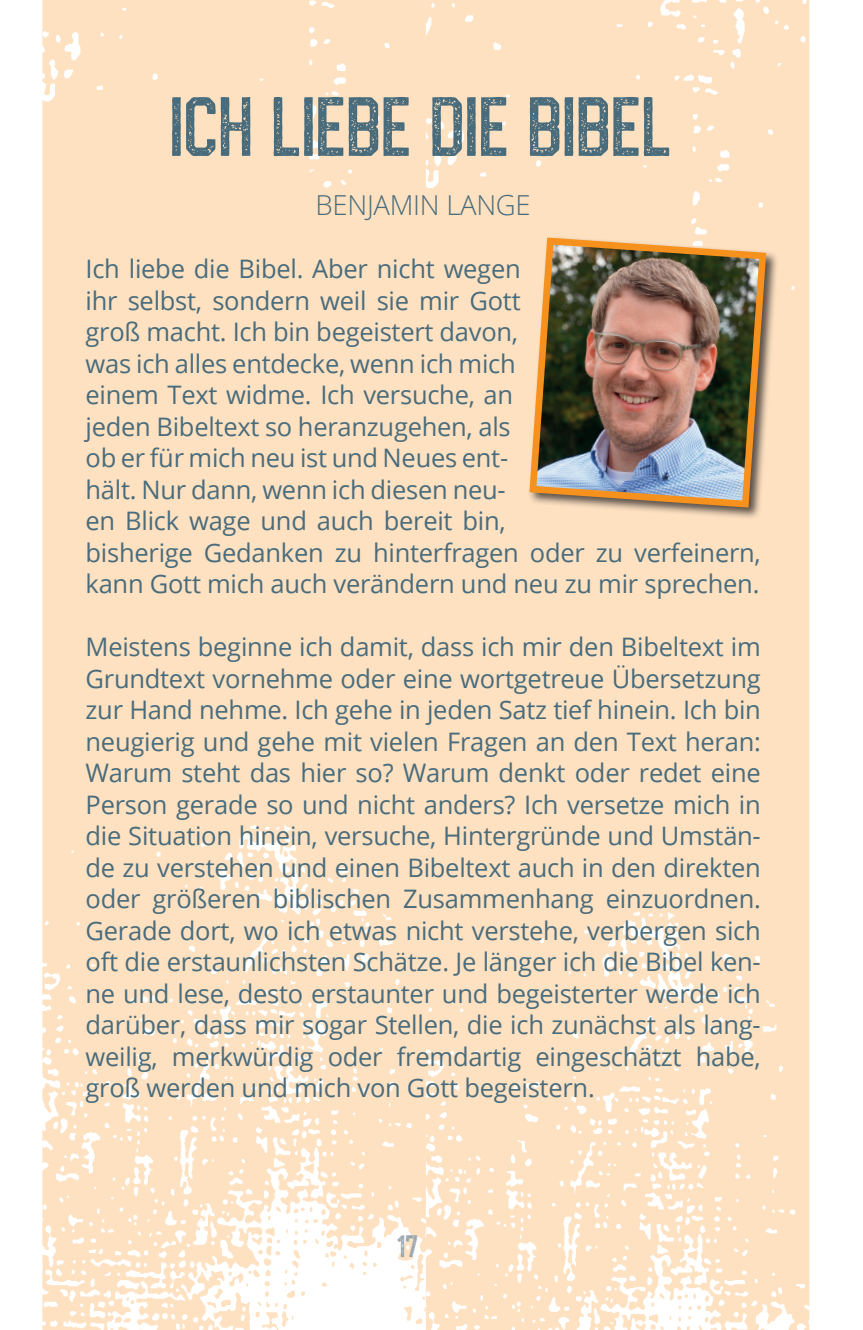
<style>
.page{position:relative;width:863px;height:1330px;background:#fff}
.page>*{position:absolute;margin:0;border:0;box-sizing:border-box;transform-origin:0 0}
.Headline{font:67.5px "Areno Rough";color:#496c7c}
.Autor{font:300 27.5px "Open Sans";letter-spacing:-.01em;color:#496c7c}
.Erster_Absatz{font:25.5px/31.5px "Open Sans";letter-spacing:-.01em;color:#496c7c}
.t1{font:25px "Areno Rough";color:#98a5ae}
</style>
<div class="page">
<svg style="left:42px;top:0;width:384px;height:1329px;background:#fee2c4"></svg>
<svg style="left:304px;top:1163px;width:10px;height:11px"></svg>
<svg style="left:207px;top:1206px;width:129px;height:123px"></svg>
<svg style="left:400px;top:1253px;width:24px;height:37px"></svg>
<svg style="left:403px;top:1306px;width:23px;height:17px"></svg>
<div style="left:426px;top:0;width:383px;height:1329px;background:#fee1c1"></div>
<svg style="left:687px;top:1249px;width:10px;height:11px"></svg>
<svg style="left:651px;top:1293px;width:13px;height:13px"></svg>
<svg style="left:677px;top:1293px;width:40px;height:36px"></svg>
<svg style="left:635px;top:1313px;width:36px;height:16px"></svg>
<div style="left:527px;top:236px;width:251px;height:284px;background:#231f20;opacity:.75"></div>
<img style="left:526px;top:234px;width:244px;height:277px">
<p class="Headline" style="left:172px;top:84px;width:503px">ICH LIEBE DIE BIBEL</p>
<p class="Autor" style="left:315px;top:186px;width:217px">BENJAMIN LANGE</p>
<p class="Erster_Absatz" style="left:86px;top:252px;width:677px">Ich liebe die Bibel. Aber nicht wegen<br>ihr selbst, sondern weil sie mir Gott<br>groß macht. Ich bin begeistert davon,<br>was ich alles entdecke, wenn ich mich<br>einem Text widme. Ich versuche, an<br>jeden Bibeltext so heranzugehen, als<br>ob er für mich neu ist und Neues ent-<br>hält. Nur dann, wenn ich diesen neu-<br>en Blick wage und auch bereit bin,<br>bisherige Gedanken zu hinterfragen oder zu verfeinern, kann Gott mich auch verändern und neu zu mir sprechen.</p>
<p class="Erster_Absatz" style="left:86px;top:630px;width:677px;text-align:justify">Meistens beginne ich damit, dass ich mir den Bibeltext im Grundtext vornehme oder eine wortgetreue Übersetzung zur Hand nehme. Ich gehe in jeden Satz tief hinein. Ich bin neugierig und gehe mit vielen Fragen an den Text heran:<br>Warum steht das hier so? Warum denkt oder redet eine Person gerade so und nicht anders? Ich versetze mich in die Situation hinein, versuche, Hintergründe und Umstän&shy;de zu verstehen und einen Bibeltext auch in den direkten oder größeren biblischen Zusammenhang einzuordnen.<br>Gerade dort, wo ich etwas nicht verstehe, verbergen sich oft die erstaunlichsten Schätze. Je länger ich die Bibel ken&shy;ne und lese, desto erstaunter und begeisterter werde ich darüber, dass mir sogar Stellen, die ich zunächst als lang&shy;weilig, merkwürdig oder fremdartig eingeschätzt habe, groß werden und mich von Gott begeistern.</p>
<p class="t1" style="left:397px;top:1230px;width:23px">17</p>
</div>
